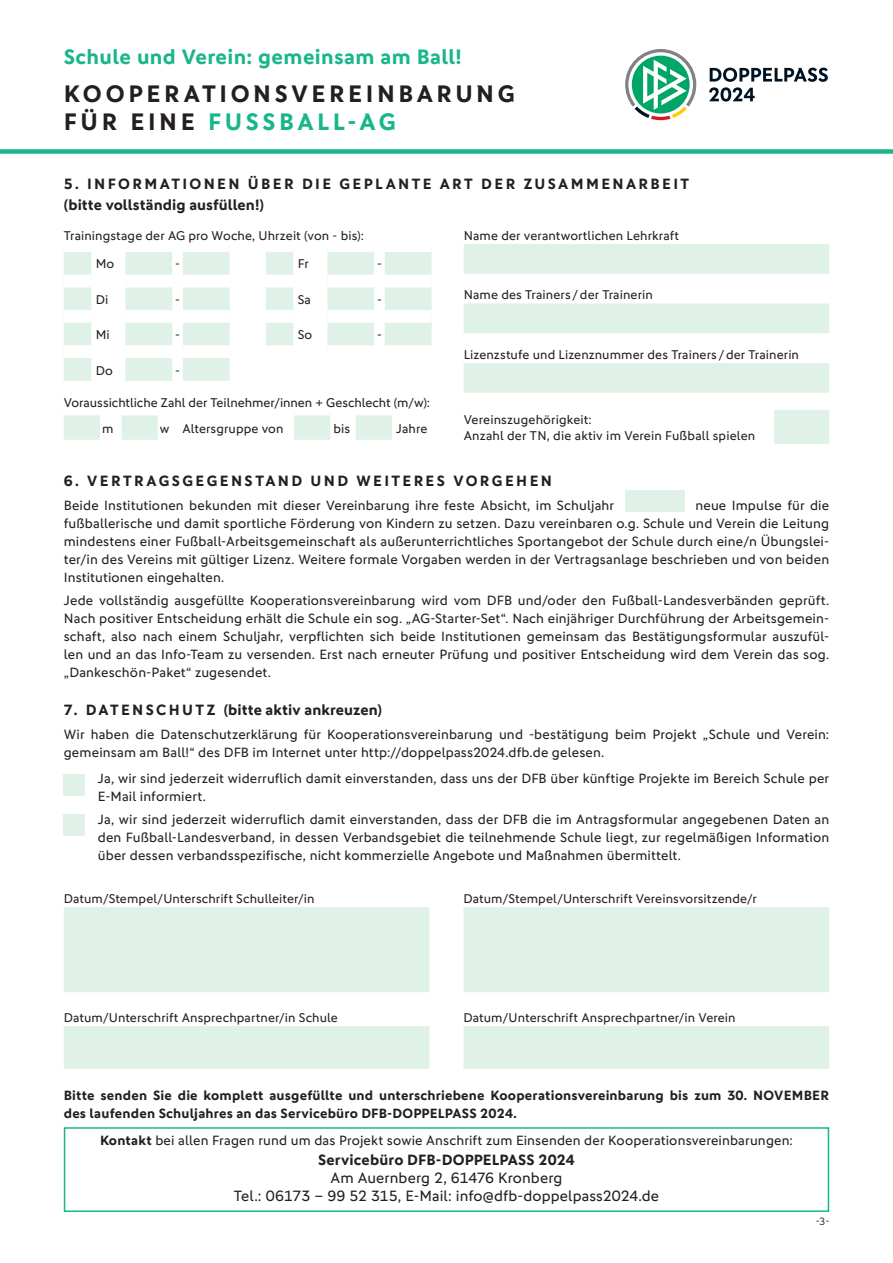
<style>
.page{position:relative;width:893px;height:1263px;background:#fff}
.page>*{position:absolute;margin:0;border:0;box-sizing:border-box;transform-origin:0 0}
.t1{font:700 24px/28.5px "DFB Sans";letter-spacing:.15em;color:#231f20}
.t2{font:700 21px "DFB Sans";letter-spacing:.015em;color:#19b68a}
.t3{font:700 15px/21px "DFB Sans";letter-spacing:.155em;color:#231f20}
.t4{font:15px/18px "DFB Sans";letter-spacing:.005em;color:#231f20;text-align:center}
.t5{font:700 15px "DFB Sans";letter-spacing:.01em;color:#231f20}
.t6{font:13.5px/18px "DFB Sans";letter-spacing:.01em;color:#231f20;text-align:justify}
.t7{font:700 13.5px/18px "DFB Sans";letter-spacing:.015em;color:#231f20}
.t8{font:12.75px/15.3px "DFB Sans";letter-spacing:.01em;color:#231f20}
.t9{font:300 10.5px "Interstate";color:#231f20}
.s1{color:#19b68a}
.s2{font-weight:700}
</style>
<div class="page">
<svg style="left:64px;top:907px;width:365px;height:162px;fill:#e0f1e8"></svg>
<svg style="left:463px;top:907px;width:366px;height:162px;fill:#e0f1e8"></svg>
<div style="left:64px;top:774px;width:21px;height:21px;background:#e0f1e8"></div>
<div style="left:64px;top:814px;width:21px;height:22px;background:#e0f1e8"></div>
<div style="left:64px;top:1127px;width:765px;height:85px;border:2px solid #19b68a"></div>
<svg style="left:0;top:49px;width:893px;height:463px"></svg>
<h2 class="t2" style="left:64px;top:45px;width:399px">Schule und Verein: gemeinsam am Ball!</h2>
<h1 class="t1" style="left:64px;top:79px;width:452px">KOOPERATIONSVEREINBARUNG<br>FÜR EINE <span class="s1">FUSSBALL-AG</span></h1>
<p class="t3" style="left:64px;top:173px;width:627px">5. INFORMATIONEN ÜBER DIE GEPLANTE ART DER ZUSAMMENARBEIT (bitte vollständig ausfüllen!)</p>
<p class="t8" style="left:464px;top:228px;width:217px">Name der verantwortlichen Lehrkraft</p>
<p class="t8" style="left:64px;top:228px;width:302px">Trainingstage der AG pro Woche, Uhrzeit (von - bis):</p>
<p class="t8" style="left:96px;top:256px;width:20px">Mo</p>
<p class="t8" style="left:175px;top:256px;width:6px">-</p>
<p class="t8" style="left:298px;top:256px;width:13px">Fr</p>
<p class="t8" style="left:377px;top:256px;width:6px">-</p>
<p class="t8" style="left:96px;top:292px;width:14px">Di</p>
<p class="t8" style="left:175px;top:292px;width:6px">-</p>
<p class="t8" style="left:298px;top:292px;width:15px">Sa</p>
<p class="t8" style="left:377px;top:292px;width:6px">-</p>
<p class="t8" style="left:96px;top:327px;width:16px">Mi</p>
<p class="t8" style="left:175px;top:327px;width:6px">-</p>
<p class="t8" style="left:298px;top:327px;width:16px">So</p>
<p class="t8" style="left:377px;top:327px;width:6px">-</p>
<p class="t8" style="left:96px;top:362px;width:19px">Do</p>
<p class="t8" style="left:175px;top:362px;width:6px">-</p>
<p class="t8" style="left:102px;top:390px;width:329px;line-height:25.2px;text-indent:-38px">Voraussichtliche Zahl der Teilnehmer/innen + Geschlecht (m/w): m</p>
<p class="t8" style="left:464px;top:287px;width:191px">Name des Trainers /der Trainerin</p>
<p class="t8" style="left:464px;top:347px;width:337px">Lizenzstufe und Lizenznummer des Trainers /der Trainerin</p>
<p class="t8" style="left:464px;top:412px;width:293px">Vereinszugehörigkeit:<br>Anzahl der TN, die aktiv im Verein Fußball spielen</p>
<p class="t8" style="left:160px;top:420px;width:125px">w Altersgruppe von</p>
<p class="t8" style="left:334px;top:420px;width:18px">bis</p>
<p class="t8" style="left:396px;top:420px;width:33px">Jahre</p>
<p class="t3" style="left:64px;top:470px;width:490px">6. VERTRAGSGEGENSTAND UND WEITERES VORGEHEN</p>
<p class="t6" style="left:64px;top:497px;width:552px">Beide Institutionen bekunden mit dieser Vereinbarung ihre feste Absicht, im Schuljahr</p>
<p class="t6" style="left:64px;top:497px;width:767px;text-indent:632px">neue Impulse für die fußballerische und damit sportliche Förderung von Kindern zu setzen. Dazu vereinbaren o.g. Schule und Verein die Leitung mindestens einer Fußball-Arbeitsgemeinschaft als außerunterrichtliches Sportangebot der Schule durch eine/n Übungslei&shy;ter/in des Vereins mit gültiger Lizenz. Weitere formale Vorgaben werden in der Vertragsanlage beschrieben und von beiden Institutionen eingehalten.</p>
<p class="t6" style="left:64px;top:591px;width:767px">Jede vollständig ausgefüllte Kooperationsvereinbarung wird vom DFB und/oder den Fußball-Landesverbänden geprüft.<br>Nach positiver Entscheidung erhält die Schule ein sog. „AG-Starter-Set“. Nach einjähriger Durchführung der Arbeitsgemein&shy;schaft, also nach einem Schuljahr, verpflichten sich beide Institutionen gemeinsam das Bestätigungsformular auszufül&shy;len und an das Info-Team zu versenden. Erst nach erneuter Prüfung und positiver Entscheidung wird dem Verein das sog. „Dankeschön-Paket“ zugesendet.</p>
<p class="t5" style="left:64px;top:700px;width:320px">7. DATENSCHUT Z (bitte aktiv ankreuzen)</p>
<p class="t6" style="left:64px;top:725px;width:767px">Wir haben die Datenschutzerklärung für Kooperationsvereinbarung und -bestätigung beim Projekt „Schule und Verein: gemeinsam am Ball!“ des DFB im Internet unter http://doppelpass2024.dfb.de gelesen.</p>
<p class="t6" style="left:98px;top:770px;width:733px">Ja, wir sind jederzeit widerruflich damit einverstanden, dass uns der DFB über künftige Projekte im Bereich Schule per<br>E-Mail informiert.</p>
<p class="t6" style="left:98px;top:810px;width:733px">Ja, wir sind jederzeit widerruflich damit einverstanden, dass der DFB die im Antragsformular angegebenen Daten an den Fußball-Landesverband, in dessen Verbandsgebiet die teilnehmende Schule liegt, zur regelmäßigen Information über dessen verbandsspezifische, nicht kommerzielle Angebote und Maßnahmen übermittelt.</p>
<p class="t8" style="left:64px;top:891px;width:252px">Datum/Stempel/Unterschrift Schulleiter/in</p>
<p class="t8" style="left:64px;top:1010px;width:276px">Datum/Unterschrift Ansprechpartner/in Schule</p>
<p class="t8" style="left:463px;top:891px;width:295px">Datum/Stempel/Unterschrift Vereinsvorsitzende/r</p>
<p class="t8" style="left:463px;top:1010px;width:274px">Datum/Unterschrift Ansprechpartner/in Verein</p>
<p class="t7" style="left:64px;top:1086px;width:767px">Bitte senden Sie die komplett ausgefüllte und unterschriebene Kooperationsvereinbarung bis zum 30. NOVEMBER des laufenden Schuljahres an das Servicebüro DFB-DOPPELPASS 2024.</p>
<p class="t6" style="left:100px;top:1131px;width:694px"><span class="s2">Kontakt</span> bei allen Fragen rund um das Projekt sowie Anschrift zum Einsenden der Kooperationsvereinbarungen:</p>
<p class="t5" style="left:318px;top:1151px;width:258px">Servicebüro DFB-DOPPELPASS 2024</p>
<p class="t4" style="left:234px;top:1169px;width:427px">Am Auernberg 2, 61476 Kronberg<br>Tel.: 06173 – 99 52 315, E-Mail: info@dfb-doppelpass2024.de</p>
<p class="t9" style="left:816px;top:1215px;width:14px">-3-</p>
</div>
